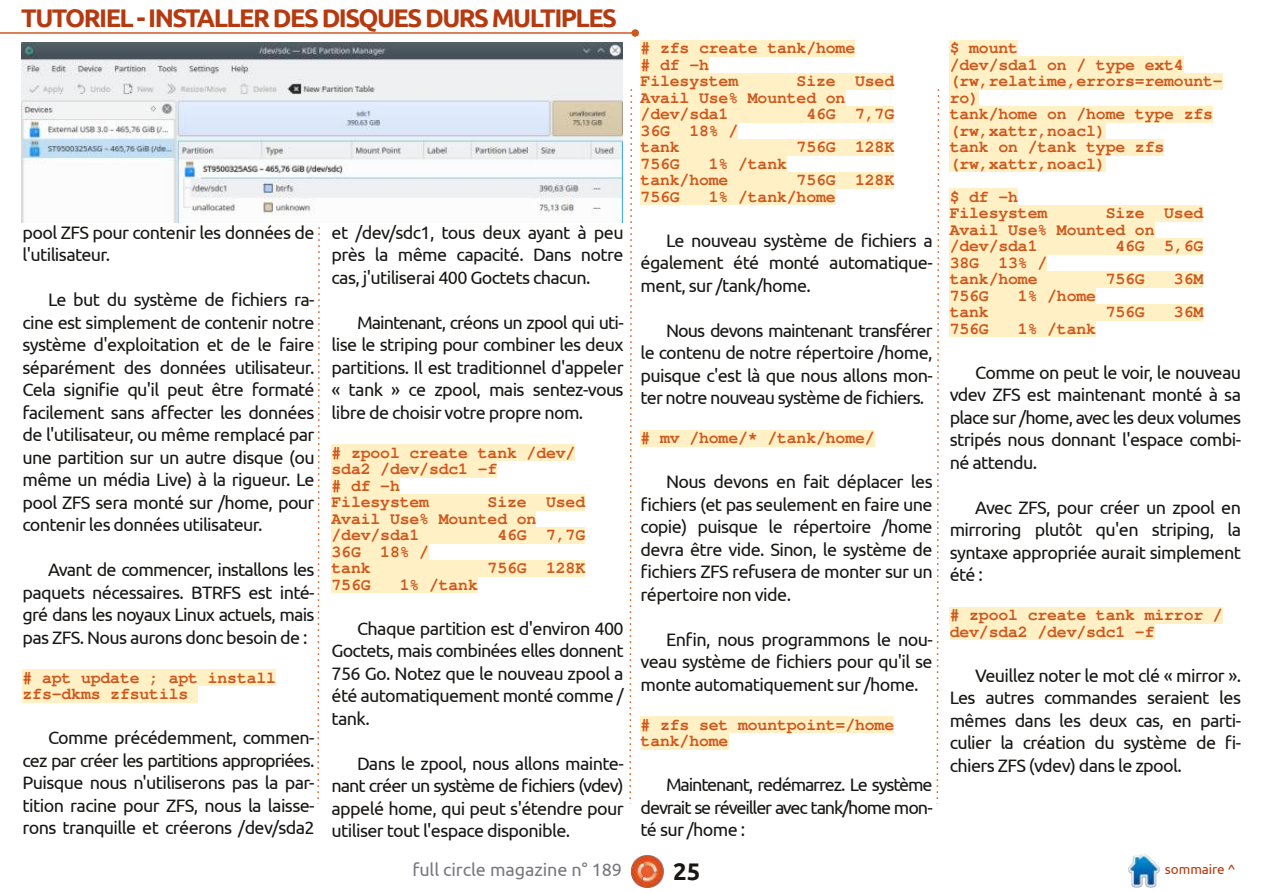
<style>
.page{position:relative;width:1263px;height:893px;background:#fff}
.page>*{position:absolute;margin:0;border:0;box-sizing:border-box;transform-origin:0 0}
.t1{font:700 25.5px "Ubuntu";letter-spacing:-.06em;color:#b53a10}
.t2{font:700 24px "Ubuntu";color:#181715}
.t3{font:18px/22.5px "Ubuntu";letter-spacing:-.035em;color:#181715;text-align:justify}
.t4{font:18px "Ubuntu";letter-spacing:-.005em;color:#79797f}
.t5{font:700 16.5px/16.5px "Free Mono";letter-spacing:-.01em;color:#cd581e}
.t6{font:13.5px "Ubuntu";letter-spacing:-.005em;color:#b53a10}
</style>
<div class="page">
<img style="left:631px;top:855px;width:33px;height:33px">
<img style="left:1128px;top:855px;width:32px;height:32px">
<hr style="left:0;top:32px;width:635px;height:2px;background:#cd581e">
<div style="left:631px;top:29px;width:8px;height:8px;background:#cd581e;border-radius:50%"></div>
<svg style="left:629px;top:89px;width:4px;height:715px"></svg>
<svg style="left:317px;top:227px;width:3px;height:577px"></svg>
<svg style="left:936px;top:89px;width:4px;height:715px"></svg>
<div style="left:22px;top:670px;width:254px;height:16px;background:#fff0c5"></div>
<div style="left:22px;top:686px;width:176px;height:17px;background:#fff0c5"></div>
<div style="left:332px;top:445px;width:243px;height:16px;background:#fff0c5"></div>
<div style="left:332px;top:461px;width:165px;height:17px;background:#fff0c5"></div>
<div style="left:332px;top:478px;width:68px;height:16px;background:#fff0c5"></div>
<div style="left:332px;top:494px;width:253px;height:17px;background:#fff0c5"></div>
<div style="left:332px;top:511px;width:204px;height:16px;background:#fff0c5"></div>
<div style="left:332px;top:527px;width:253px;height:17px;background:#fff0c5"></div>
<div style="left:332px;top:544px;width:97px;height:16px;background:#fff0c5"></div>
<div style="left:332px;top:560px;width:253px;height:17px;background:#fff0c5"></div>
<div style="left:332px;top:577px;width:146px;height:16px;background:#fff0c5"></div>
<div style="left:641px;top:40px;width:214px;height:16px;background:#fff0c5"></div>
<div style="left:641px;top:56px;width:68px;height:17px;background:#fff0c5"></div>
<div style="left:641px;top:73px;width:253px;height:16px;background:#fff0c5"></div>
<div style="left:641px;top:89px;width:204px;height:17px;background:#fff0c5"></div>
<div style="left:641px;top:106px;width:253px;height:16px;background:#fff0c5"></div>
<div style="left:641px;top:122px;width:97px;height:17px;background:#fff0c5"></div>
<div style="left:641px;top:139px;width:253px;height:16px;background:#fff0c5"></div>
<div style="left:641px;top:155px;width:146px;height:17px;background:#fff0c5"></div>
<div style="left:641px;top:172px;width:253px;height:16px;background:#fff0c5"></div>
<div style="left:641px;top:188px;width:195px;height:17px;background:#fff0c5"></div>
<div style="left:641px;top:430px;width:234px;height:16px;background:#fff0c5"></div>
<div style="left:641px;top:716px;width:253px;height:17px;background:#fff0c5"></div>
<div style="left:641px;top:733px;width:87px;height:16px;background:#fff0c5"></div>
<div style="left:950px;top:40px;width:68px;height:16px;background:#fff0c5"></div>
<div style="left:950px;top:56px;width:234px;height:17px;background:#fff0c5"></div>
<div style="left:950px;top:73px;width:273px;height:16px;background:#fff0c5"></div>
<div style="left:950px;top:89px;width:29px;height:17px;background:#fff0c5"></div>
<div style="left:950px;top:106px;width:263px;height:16px;background:#fff0c5"></div>
<div style="left:950px;top:122px;width:156px;height:17px;background:#fff0c5"></div>
<div style="left:950px;top:139px;width:214px;height:16px;background:#fff0c5"></div>
<div style="left:950px;top:155px;width:156px;height:17px;background:#fff0c5"></div>
<div style="left:950px;top:188px;width:68px;height:17px;background:#fff0c5"></div>
<div style="left:950px;top:205px;width:253px;height:16px;background:#fff0c5"></div>
<div style="left:950px;top:221px;width:204px;height:17px;background:#fff0c5"></div>
<div style="left:950px;top:238px;width:253px;height:16px;background:#fff0c5"></div>
<div style="left:950px;top:254px;width:97px;height:17px;background:#fff0c5"></div>
<div style="left:950px;top:271px;width:253px;height:16px;background:#fff0c5"></div>
<div style="left:950px;top:287px;width:146px;height:17px;background:#fff0c5"></div>
<div style="left:950px;top:304px;width:253px;height:16px;background:#fff0c5"></div>
<div style="left:950px;top:320px;width:146px;height:17px;background:#fff0c5"></div>
<div style="left:950px;top:607px;width:273px;height:16px;background:#fff0c5"></div>
<div style="left:950px;top:623px;width:204px;height:17px;background:#fff0c5"></div>
<img style="left:21px;top:43px;width:602px;height:180px">
<h1 class="t1" style="left:21px;top:3px;width:597px">TUTORIEL - INSTALLER DES DISQUES DURS MULTIPLES</h1>
<p class="t3" style="left:22px;top:221px;width:294px">pool ZFS pour contenir les données de l'utilisateur.</p>
<p class="t3" style="left:22px;top:288px;width:294px;text-indent:26px">Le but du système de fichiers ra&shy;cine est simplement de contenir notre système d'exploitation et de le faire séparément des données utilisateur.<br>Cela signifie qu'il peut être formaté facilement sans affecter les données de l'utilisateur, ou même remplacé par une partition sur un autre disque (ou même un média Live) à la rigueur. Le pool ZFS sera monté sur /home, pour contenir les données utilisateur.</p>
<p class="t3" style="left:22px;top:558px;width:294px;text-indent:26px">Avant de commencer, installons les paquets nécessaires. BTRFS est inté&shy;gré dans les noyaux Linux actuels, mais pas ZFS. Nous aurons donc besoin de :</p>
<p class="t5" style="left:22px;top:670px;width:255px"># apt update ; apt install zfs-dkms zfsutils</p>
<p class="t3" style="left:22px;top:726px;width:294px;text-indent:26px">Comme précédemment, commen&shy;cez par créer les partitions appropriées.<br>Puisque nous n'utiliserons pas la par&shy;tition racine pour ZFS, nous la laisse&shy;rons tranquille et créerons /dev/sda2</p>
<p class="t3" style="left:332px;top:221px;width:294px">et /dev/sdc1, tous deux ayant à peu près la même capacité. Dans notre cas, j'utiliserai 400 Goctets chacun.</p>
<p class="t3" style="left:332px;top:311px;width:294px;text-indent:26px">Maintenant, créons un zpool qui uti&shy;lise le striping pour combiner les deux partitions. Il est traditionnel d'appeler « tank » ce zpool, mais sentez-vous libre de choisir votre propre nom.</p>
<p class="t5" style="left:332px;top:445px;width:245px"># zpool create tank /dev/ sda2 /dev/sdc1 -f<br># df -h<br>Filesystem</p>
<p class="t5" style="left:332px;top:494px;width:255px;text-indent:156px">Size Used<br>Avail Use% Mounted on /dev/sda1</p>
<p class="t5" style="left:497px;top:527px;width:89px">46G 7,7G</p>
<p class="t5" style="left:332px;top:544px;width:99px">36G 18% / tank</p>
<p class="t5" style="left:488px;top:560px;width:99px">756G 128K</p>
<p class="t5" style="left:332px;top:577px;width:41px">756G</p>
<p class="t5" style="left:400px;top:577px;width:80px">1% /tank</p>
<p class="t3" style="left:332px;top:617px;width:294px;text-indent:26px">Chaque partition est d'environ 400<br>Goctets, mais combinées elles donnent 756 Go. Notez que le nouveau zpool a été automatiquement monté comme / tank.</p>
<p class="t3" style="left:332px;top:752px;width:294px;text-indent:26px">Dans le zpool, nous allons mainte&shy;nant créer un système de fichiers (vdev) appelé home, qui peut s'étendre pour utiliser tout l'espace disponible.</p>
<p class="t5" style="left:641px;top:40px;width:216px"># zfs create tank/home # df -h<br>Filesystem</p>
<p class="t5" style="left:641px;top:73px;width:255px;text-indent:156px">Size Used<br>Avail Use% Mounted on /dev/sda1</p>
<p class="t5" style="left:806px;top:106px;width:89px">46G 7,7G</p>
<p class="t5" style="left:641px;top:122px;width:99px">36G 18% / tank</p>
<p class="t5" style="left:641px;top:155px;width:148px;text-indent:68px">1% /tank tank/home</p>
<p class="t5" style="left:641px;top:155px;width:41px">756G</p>
<p class="t5" style="left:797px;top:139px;width:99px">756G 128K</p>
<p class="t5" style="left:797px;top:172px;width:99px">756G 128K</p>
<p class="t5" style="left:641px;top:188px;width:41px">756G</p>
<p class="t5" style="left:709px;top:188px;width:128px">1% /tank/home</p>
<p class="t3" style="left:641px;top:229px;width:294px;text-indent:26px">Le nouveau système de fichiers a également été monté automatique&shy;ment, sur /tank/home.</p>
<p class="t3" style="left:641px;top:319px;width:294px;text-indent:26px">Nous devons maintenant transférer le contenu de notre répertoire /home, puisque c'est là que nous allons mon&shy;ter notre nouveau système de fichiers.</p>
<p class="t5" style="left:641px;top:430px;width:236px"># mv /home/* /tank/home/</p>
<p class="t3" style="left:641px;top:470px;width:294px;text-indent:26px">Nous devons en fait déplacer les fichiers (et pas seulement en faire une copie) puisque le répertoire /home devra être vide. Sinon, le système de fichiers ZFS refusera de monter sur un répertoire non vide.</p>
<p class="t3" style="left:641px;top:628px;width:294px;text-indent:26px">Enfin, nous programmons le nou&shy;veau système de fichiers pour qu'il se monte automatiquement sur /home.</p>
<p class="t5" style="left:641px;top:716px;width:255px"># zfs set mountpoint=/home tank/home</p>
<p class="t3" style="left:641px;top:773px;width:294px;text-indent:26px">Maintenant, redémarrez. Le système devrait se réveiller avec tank/home mon&shy;té sur /home :</p>
<p class="t5" style="left:950px;top:40px;width:275px">$ mount<br>/dev/sda1 on / type ext4 (rw,relatime,errors=remount&shy;ro)<br>tank/home on /home type zfs (rw,xattr,noacl)<br>tank on /tank type zfs (rw,xattr,noacl)</p>
<p class="t5" style="left:950px;top:188px;width:99px">$ df -h<br>Filesystem</p>
<p class="t5" style="left:950px;top:205px;width:255px;text-indent:156px">Size Used<br>Avail Use% Mounted on /dev/sda1</p>
<p class="t5" style="left:1115px;top:238px;width:89px">46G 5,6G</p>
<p class="t5" style="left:950px;top:254px;width:99px">38G 13% / tank/home</p>
<p class="t5" style="left:1106px;top:271px;width:41px">756G</p>
<p class="t5" style="left:1174px;top:271px;width:31px">36M</p>
<p class="t5" style="left:950px;top:287px;width:41px">756G</p>
<p class="t5" style="left:1018px;top:287px;width:80px">1% /home</p>
<p class="t5" style="left:950px;top:304px;width:41px">tank</p>
<p class="t5" style="left:1106px;top:304px;width:41px">756G</p>
<p class="t5" style="left:1174px;top:304px;width:31px">36M</p>
<p class="t5" style="left:950px;top:320px;width:41px">756G</p>
<p class="t5" style="left:1018px;top:320px;width:80px">1% /tank</p>
<p class="t3" style="left:950px;top:361px;width:293px;text-indent:26px">Comme on peut le voir, le nouveau vdev ZFS est maintenant monté à sa place sur /home, avec les deux volumes stripés nous donnant l'espace combi&shy;né attendu.</p>
<p class="t3" style="left:950px;top:496px;width:293px;text-indent:26px">Avec ZFS, pour créer un zpool en mirroring plutôt qu'en striping, la syntaxe appropriée aurait simplement été :</p>
<p class="t5" style="left:950px;top:607px;width:275px"># zpool create tank mirror / dev/sda2 /dev/sdc1 -f</p>
<p class="t3" style="left:950px;top:664px;width:293px;text-indent:26px">Veuillez noter le mot clé « mirror ».<br>Les autres commandes seraient les mêmes dans les deux cas, en parti&shy;culier la création du système de fi&shy;chiers ZFS (vdev) dans le zpool.</p>
<p class="t4" style="left:412px;top:859px;width:211px">full circle magazine n° 189</p>
<h2 class="t2" style="left:673px;top:857px;width:29px">25</h2>
<p class="t6" style="left:1165px;top:861px;width:72px">sommaire ^</p>
</div>
